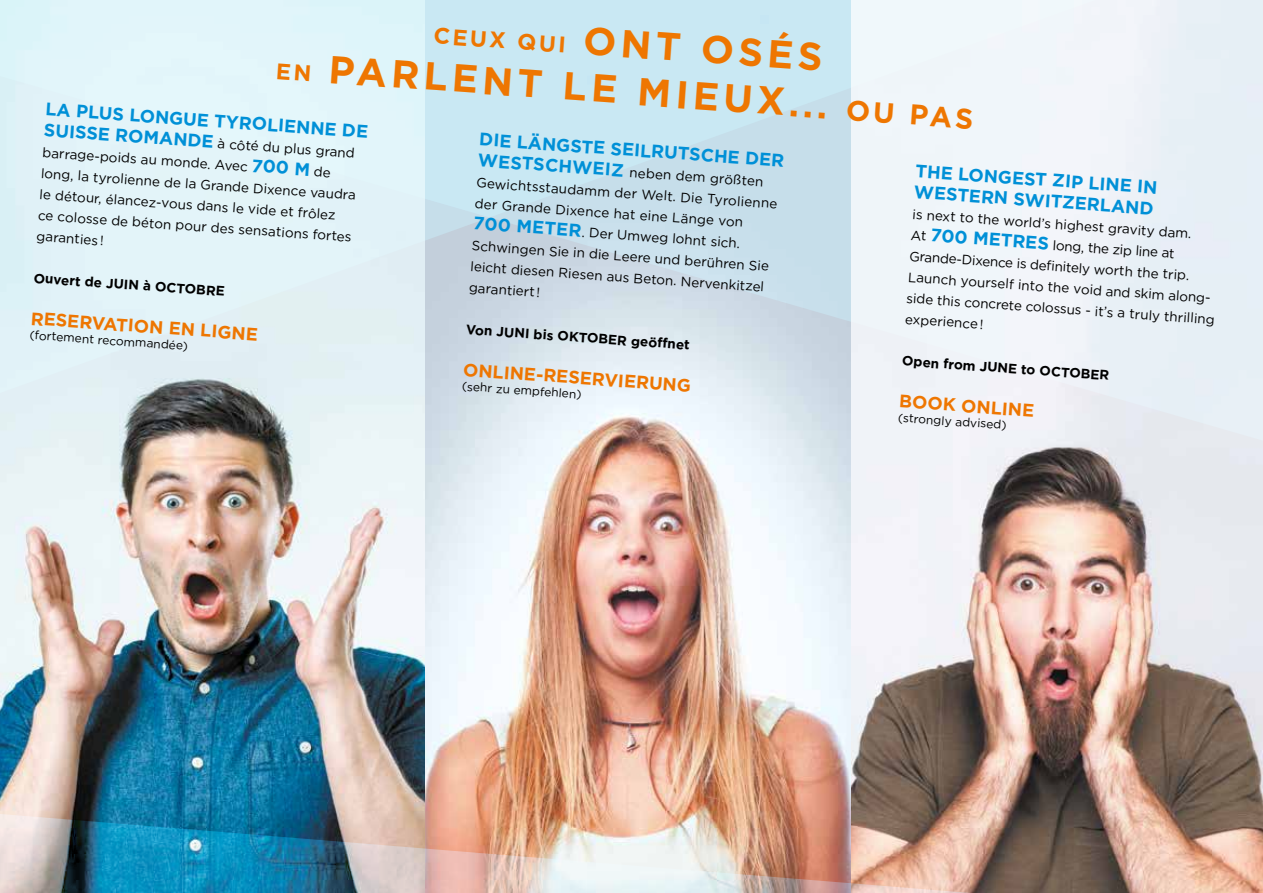
<style>
.page{position:relative;width:1263px;height:893px;background:#fff}
.page>*{position:absolute;margin:0;border:0;box-sizing:border-box;transform-origin:0 0}
.t1{font:700 39px "Gotham HTF";color:#ee7601}
.t2{font:700 22.5px "Gotham HTF";color:#ee7601}
.t3{font:700 18px/21px "Gotham";color:#0090d7}
.t4{font:700 18px "Gotham";color:#ee7601}
.t5{font:13.5px/21px "Gotham";color:#000}
.t6{font:700 13.5px "Gotham";color:#000}
.t7{font:12px "Gotham";color:#000}
.s1{font-size:39px}
.s2{font-size:22.5px}
.s3{font-size:35.7px}
.s4{font-size:28.5px}
.s5{font-weight:700;font-size:18px;color:#0090d7}
</style>
<div class="page">
<img style="left:0;top:444px;width:1263px;height:449px">
<svg style="left:0;top:0;width:1263px;height:444px;background:#dde4e8"></svg>
<svg style="left:0;top:0;width:1140px;height:400px"></svg>
<img style="left:0;top:812px;width:1205px;height:81px">
<h2 class="t2" style="left:434px;top:22px;width:391px;rotate:4deg">CEUX QUI <span class="s1">ONT OSÉS</span></h2>
<h1 class="t1" style="left:278px;top:43px;width:700px;rotate:4deg"><span class="s2">EN</span> PARLENT LE MIEUX<span class="s3">...</span> <span class="s4">OU PAS</span></h1>
<h3 class="t3" style="left:46px;top:98px;width:325px;rotate:4deg">LA PLUS LONGUE TYROLIENNE DE</h3>
<p class="t5" style="left:45px;top:120px;width:317px;rotate:4deg"><span class="s5">SUISSE ROMANDE</span> à côté du plus grand barrage-poids au monde. Avec <span class="s5">700 M</span> de long, la tyrolienne de la Grande Dixence vaudra le détour, élancez-vous dans le vide et frôlez<br>ce colosse de béton pour des sensations fortes garanties !</p>
<p class="t6" style="left:34px;top:269px;width:193px;rotate:4deg">Ouvert de JUIN à OCTOBRE</p>
<h3 class="t4" style="left:32px;top:306px;width:229px;rotate:4deg">RESERVATION EN LIGNE</h3>
<h3 class="t3" style="left:480px;top:128px;width:307px;rotate:4deg">DIE LÄNGSTE SEILRUTSCHE DER</h3>
<p class="t5" style="left:479px;top:151px;width:303px;rotate:4deg"><span class="s5">WESTSCHWEIZ</span> neben dem größten Gewichtsstaudamm der Welt. Die Tyrolienne der Grande Dixence hat eine Länge von <span class="s5">700 METER</span>. Der Umweg lohnt sich.<br>Schwingen Sie in die Leere und berühren Sie leicht diesen Riesen aus Beton. Nervenkitzel garantiert !</p>
<p class="t6" style="left:467px;top:320px;width:226px;rotate:4deg">Von JUNI bis OKTOBER geöff net</p>
<h3 class="t4" style="left:464px;top:358px;width:230px;rotate:4deg">ONLINE-RESERVIERUNG</h3>
<h3 class="t3" style="left:916px;top:160px;width:244px;rotate:4deg">THE LONGEST ZIP LINE IN<br>WESTERN SWITZERLAND</h3>
<p class="t5" style="left:913px;top:203px;width:310px;rotate:4deg">is next to the world’s highest gravity dam.<br>At <span class="s5">700 METRES</span> long, the zip line at Grande-Dixence is defi nitely worth the trip.<br>Launch yourself into the void and skim along&shy;side this concrete colossus - it’s a truly thrilling experience !</p>
<p class="t6" style="left:903px;top:352px;width:209px;rotate:4deg">Open from JUNE to OCTOBER</p>
<h3 class="t4" style="left:900px;top:389px;width:137px;rotate:4deg">BOOK ONLINE</h3>
<p class="t7" style="left:899px;top:410px;width:110px;rotate:4deg">(strongly advised)</p>
<p class="t7" style="left:30px;top:327px;width:160px;rotate:4deg">(fortement recommandée)</p>
<p class="t7" style="left:463px;top:378px;width:121px;rotate:4deg">(sehr zu empfehlen)</p>
</div>
